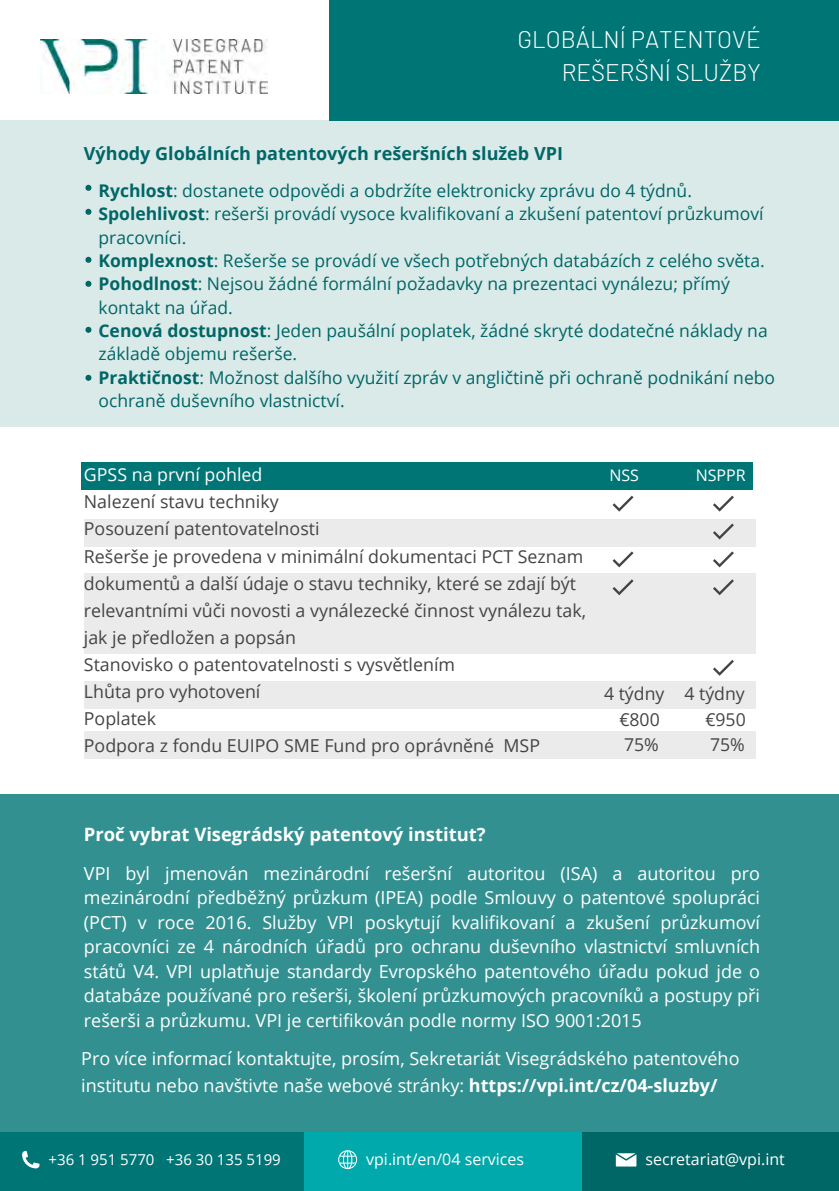
<style>
.page{position:relative;width:839px;height:1191px;background:#fff}
.page>*{position:absolute;margin:0;border:0;box-sizing:border-box;transform-origin:0 0}
.t1{font:300 24px/33px "Barlow";color:#fff;text-align:right}
.t2{font:700 18.4px "Open Sans";color:#fff}
.t3{font:18px/24.6px "Open Sans";color:#fff;text-align:justify}
.t4{font:700 18px "Open Sans";color:#066}
.t5{font:17.8px/27px "Open Sans";color:#444}
.t6{font:17.6px/23.4px "Open Sans";color:#066}
.t7{font:17.6px "Open Sans";color:#444}
.t8{font:16px "Open Sans";color:#fff}
.t9{font:15px "Open Sans";color:#fff}
.s1{font-weight:700}
.s2{color:#fff}
</style>
<div class="page">
<img style="left:41px;top:39px;width:226px;height:54px">
<div style="left:0;top:120px;width:838px;height:307px;background:#daeae9"></div>
<div style="left:329px;top:0;width:509px;height:120px;background:#007576"></div>
<div style="left:0;top:794px;width:838px;height:397px;background:#339091"></div>
<div style="left:84px;top:574px;width:671px;height:80px;background:#ebebeb"></div>
<div style="left:84px;top:519px;width:671px;height:28px;background:#ebebeb"></div>
<div style="left:84px;top:681px;width:671px;height:27px;background:#ebebeb"></div>
<div style="left:84px;top:731px;width:671px;height:28px;background:#ebebeb"></div>
<div style="left:81px;top:462px;width:671px;height:28px;background:#007576"></div>
<svg style="left:85px;top:185px;width:6px;height:6px"></svg>
<svg style="left:85px;top:209px;width:6px;height:6px"></svg>
<svg style="left:85px;top:257px;width:6px;height:6px"></svg>
<svg style="left:85px;top:281px;width:6px;height:6px"></svg>
<svg style="left:85px;top:327px;width:6px;height:6px"></svg>
<svg style="left:85px;top:375px;width:6px;height:6px"></svg>
<div style="left:581px;top:1132px;width:257px;height:59px;background:#066"></div>
<div style="left:303px;top:1132px;width:278px;height:59px;background:#00a9ab"></div>
<div style="left:0;top:1132px;width:303px;height:59px;background:#007576"></div>
<svg style="left:22px;top:1151px;width:18px;height:17px"></svg>
<svg style="left:338px;top:1150px;width:19px;height:19px"></svg>
<svg style="left:612px;top:496px;width:21px;height:16px"></svg>
<svg style="left:713px;top:496px;width:20px;height:16px"></svg>
<svg style="left:713px;top:524px;width:20px;height:16px"></svg>
<svg style="left:612px;top:551px;width:21px;height:16px"></svg>
<svg style="left:713px;top:551px;width:20px;height:16px"></svg>
<svg style="left:612px;top:579px;width:21px;height:16px"></svg>
<svg style="left:713px;top:579px;width:20px;height:16px"></svg>
<svg style="left:713px;top:660px;width:20px;height:16px"></svg>
<svg style="left:615px;top:1153px;width:21px;height:14px"></svg>
<p class="t1" style="left:517px;top:22px;width:245px">GLOBÁLNÍ PATENTOVÉ<br>REŠERŠNÍ SLUŽBY</p>
<p class="t4" style="left:84px;top:140px;width:480px">Výhody Globálních patentových rešeršních služeb VPI</p>
<p class="t6" style="left:98px;top:179px;width:678px"><span class="s1">Rychlost</span>: dostanete odpovědi a obdržíte elektronicky zprávu do 4 týdnů.<br><span class="s1">Spolehlivost</span>: rešerši provádí vysoce kvalifikovaní a zkušení patentoví průzkumoví pracovníci.<br><span class="s1">Komplexnost</span>: Rešerše se provádí ve všech potřebných databázích z celého světa.<br><span class="s1">Pohodlnost</span>: Nejsou žádné formální požadavky na prezentaci vynálezu; přímý kontakt na úřad.<br><span class="s1">Cenová dostupnost</span>: Jeden paušální poplatek, žádné skryté dodatečné náklady na základě objemu rešerše.<br><span class="s1">Praktičnost</span>: Možnost dalšího využití zpráv v angličtině při ochraně podnikání nebo ochraně duševního vlastnictví.</p>
<p class="t5" style="left:84px;top:461px;width:504px"><span class="s2">GPSS na první pohled<br></span>Nalezení stavu techniky<br>Posouzení patentovatelnosti<br>Rešerše je provedena v minimální dokumentaci PCT Seznam dokumentů a další údaje o stavu techniky, které se zdají být relevantními vůči novosti a vynálezecké činnost vynálezu tak, jak je předložen a popsán<br>Stanovisko o patentovatelnosti s vysvětlením<br>Lhůta pro vyhotovení<br>Poplatek<br>Podpora z fondu EUIPO SME Fund pro oprávněné MSP</p>
<p class="t8" style="left:609px;top:464px;width:31px">NSS</p>
<p class="t8" style="left:695px;top:464px;width:51px">NSPPR</p>
<p class="t7" style="left:604px;top:682px;width:142px">4 týdny 4 týdny</p>
<p class="t7" style="left:619px;top:708px;width:42px">€800</p>
<p class="t7" style="left:705px;top:708px;width:42px">€950</p>
<p class="t7" style="left:624px;top:732px;width:36px">75%</p>
<p class="t7" style="left:710px;top:732px;width:36px">75%</p>
<p class="t2" style="left:84px;top:821px;width:403px">Proč vybrat Visegrádský patentový institut?</p>
<p class="t3" style="left:84px;top:860px;width:677px">VPI byl jmenován mezinárodní rešeršní autoritou (ISA) a autoritou pro mezinárodní předběžný průzkum (IPEA) podle Smlouvy o patentové spolupráci (PCT) v roce 2016. Služby VPI poskytují kvalifikovaní a zkušení průzkumoví pracovníci ze 4 národních úřadů pro ochranu duševního vlastnictví smluvních států V4. VPI uplatňuje standardy Evropského patentového úřadu pokud jde o databáze používané pro rešerši, školení průzkumových pracovníků a postupy při rešerši a průzkumu. VPI je certifikován podle normy ISO 9001:2015</p>
<p class="t3" style="left:81px;top:1044px;width:659px;line-height:27.2px">Pro více informací kontaktujte, prosím, Sekretariát Visegrádského patentového institutu nebo navštivte naše webové stránky: <span class="s1">https://vpi.int/cz/04-sluzby/</span></p>
<p class="t9" style="left:49px;top:1149px;width:234px">+36 1 951 5770 +36 30 135 5199</p>
<p class="t8" style="left:366px;top:1148px;width:159px">vpi.int/en/04 services</p>
<p class="t8" style="left:645px;top:1148px;width:141px">secretariat@vpi.int</p>
</div>
